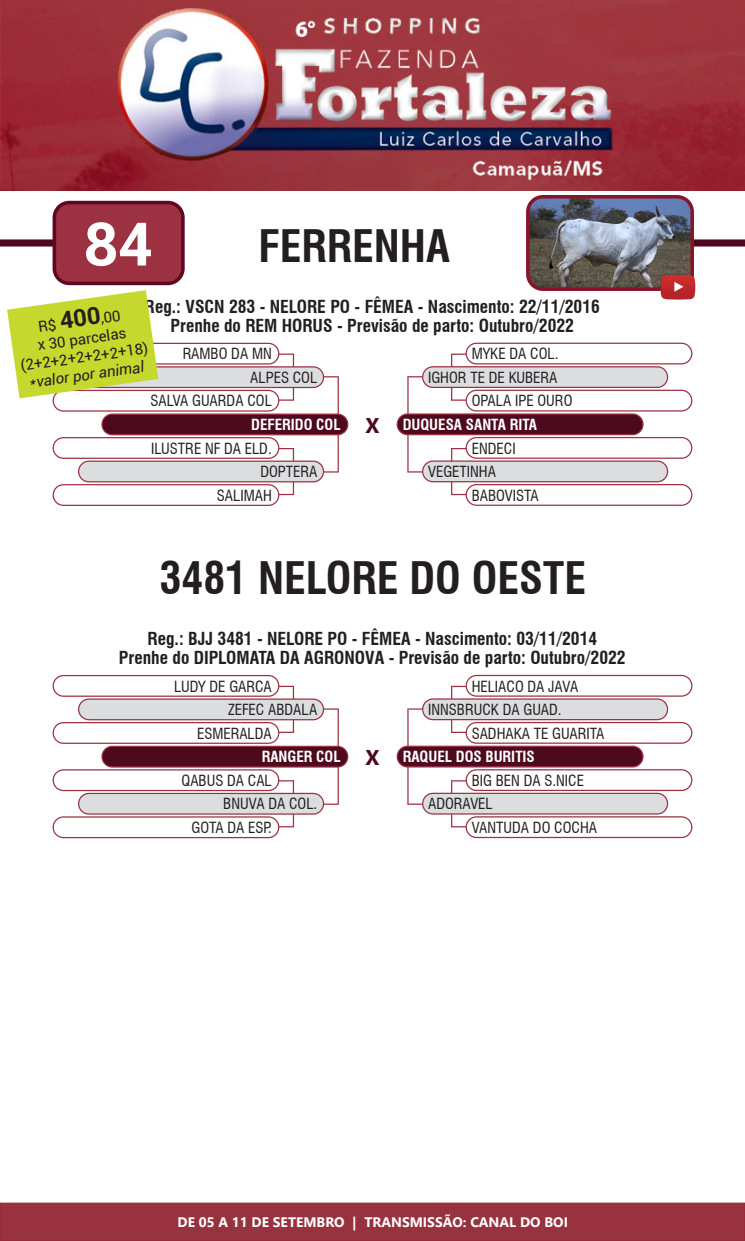
<style>
.page{position:relative;width:745px;height:1241px;background:#fff}
.page>*{position:absolute;margin:0;border:0;box-sizing:border-box;transform-origin:0 0}
.t1{font:700 60px "Roboto";color:#fff}
.t2{font:700 condensed 43.75px "Swiss 721 BT";color:#231f20}
.t3{font:700 21.25px "Segoe UI";color:#4d091e}
.t4{font:700 condensed 17.5px "Swiss 721 BT";color:#231f20}
.t5{font:condensed 15px "Swiss 721 BT";color:#231f20}
.t6{font:700 condensed 15px "Swiss 721 BT";color:#fff}
.t7{font:15px/18px "Roboto";color:#231f20;text-align:center}
.t8{font:italic 15px "Roboto";color:#231f20}
.t9{font:700 13.75px "Segoe UI";color:#fff}
.s1{font-weight:700;font-size:23.75px}
</style>
<div class="page">
<div style="left:0;top:1202px;width:744px;height:38px;background:#98323e;border:1px solid #982a3a"></div>
<img style="left:0;top:0;width:744px;height:190px">
<div style="left:674px;top:239px;width:70px;height:7px;background:#4d091e"></div>
<div style="left:0;top:239px;width:74px;height:7px;background:#4d091e"></div>
<img style="left:530px;top:197px;width:161px;height:89px">
<div style="left:525px;top:195px;width:168px;height:96px;border:4px solid #871429;border-radius:15px"></div>
<svg style="left:451px;top:448px;width:14px;height:12px"></svg>
<svg style="left:450px;top:482px;width:16px;height:13px"></svg>
<svg style="left:451px;top:353px;width:14px;height:13px"></svg>
<svg style="left:451px;top:388px;width:14px;height:12px"></svg>
<svg style="left:278px;top:448px;width:16px;height:12px"></svg>
<svg style="left:278px;top:482px;width:16px;height:13px"></svg>
<svg style="left:278px;top:353px;width:16px;height:13px"></svg>
<svg style="left:278px;top:388px;width:16px;height:12px"></svg>
<div style="left:102px;top:414px;width:245px;height:20px;background:#4d091e;border-radius:10px"></div>
<div style="left:101px;top:413px;width:247px;height:22px;border:1px solid #9d3143;border-radius:10px"></div>
<div style="left:397px;top:414px;width:245px;height:20px;background:#4d091e;border-radius:10px"></div>
<div style="left:396px;top:413px;width:247px;height:22px;border:1px solid #9d3143;border-radius:10px"></div>
<div style="left:79px;top:461px;width:244px;height:20px;background:#dcdddf;border-radius:10px"></div>
<div style="left:78px;top:460px;width:246px;height:22px;border:1px solid #9d3143;border-radius:10px"></div>
<div style="left:422px;top:461px;width:245px;height:20px;background:#dcdddf;border-radius:10px"></div>
<div style="left:422px;top:460px;width:245px;height:22px;border:1px solid #9d3143;border-radius:10px"></div>
<div style="left:79px;top:367px;width:244px;height:20px;background:#dcdddf;border-radius:10px"></div>
<div style="left:78px;top:366px;width:246px;height:22px;border:1px solid #9d3143;border-radius:10px"></div>
<div style="left:422px;top:367px;width:245px;height:20px;background:#dcdddf;border-radius:10px"></div>
<div style="left:422px;top:366px;width:245px;height:22px;border:1px solid #9d3143;border-radius:10px"></div>
<div style="left:53px;top:437px;width:226px;height:22px;border:1px solid #9d3143;border-radius:10px"></div>
<div style="left:465px;top:437px;width:227px;height:22px;border:1px solid #9d3143;border-radius:10px"></div>
<div style="left:53px;top:342px;width:226px;height:22px;border:1px solid #9d3143;border-radius:10px"></div>
<div style="left:465px;top:342px;width:227px;height:22px;border:1px solid #9d3143;border-radius:10px"></div>
<div style="left:53px;top:484px;width:226px;height:22px;border:1px solid #9d3143;border-radius:10px"></div>
<div style="left:465px;top:484px;width:227px;height:22px;border:1px solid #9d3143;border-radius:10px"></div>
<div style="left:53px;top:390px;width:226px;height:21px;border:1px solid #9d3143;border-radius:10px"></div>
<div style="left:465px;top:389px;width:227px;height:22px;border:1px solid #9d3143;border-radius:10px"></div>
<hr style="left:337px;top:377px;width:1px;height:37px;background:#9d3143">
<svg style="left:323px;top:376px;width:15px;height:1px"></svg>
<hr style="left:337px;top:434px;width:1px;height:37px;background:#9d3143">
<svg style="left:323px;top:471px;width:15px;height:1px"></svg>
<hr style="left:407px;top:377px;width:1px;height:37px;background:#9d3143">
<svg style="left:407px;top:376px;width:15px;height:1px"></svg>
<hr style="left:407px;top:434px;width:1px;height:37px;background:#9d3143">
<svg style="left:407px;top:471px;width:15px;height:1px"></svg>
<div style="left:54px;top:202px;width:129px;height:81px;background:#9c3142;border-radius:15px"></div>
<div style="left:53px;top:201px;width:131px;height:84px;border:4px solid #5f0723;border-radius:15px"></div>
<img style="left:659px;top:274px;width:35px;height:25px">
<svg style="left:451px;top:780px;width:14px;height:12px"></svg>
<svg style="left:450px;top:814px;width:16px;height:13px"></svg>
<svg style="left:451px;top:685px;width:14px;height:13px"></svg>
<svg style="left:450px;top:720px;width:16px;height:12px"></svg>
<svg style="left:278px;top:780px;width:16px;height:12px"></svg>
<svg style="left:278px;top:814px;width:16px;height:13px"></svg>
<svg style="left:278px;top:685px;width:16px;height:13px"></svg>
<svg style="left:278px;top:720px;width:16px;height:12px"></svg>
<div style="left:102px;top:746px;width:245px;height:20px;background:#4d091e;border-radius:10px"></div>
<div style="left:101px;top:745px;width:247px;height:22px;border:1px solid #9d3143;border-radius:10px"></div>
<div style="left:397px;top:746px;width:245px;height:20px;background:#4d091e;border-radius:10px"></div>
<div style="left:396px;top:745px;width:247px;height:22px;border:1px solid #9d3143;border-radius:10px"></div>
<div style="left:79px;top:793px;width:244px;height:21px;background:#dcdddf;border-radius:10px"></div>
<div style="left:78px;top:792px;width:246px;height:22px;border:1px solid #9d3143;border-radius:10px"></div>
<div style="left:422px;top:793px;width:245px;height:20px;background:#dcdddf;border-radius:10px"></div>
<div style="left:422px;top:792px;width:245px;height:22px;border:1px solid #9d3143;border-radius:10px"></div>
<div style="left:79px;top:699px;width:244px;height:20px;background:#dcdddf;border-radius:10px"></div>
<div style="left:78px;top:698px;width:246px;height:22px;border:1px solid #9d3143;border-radius:10px"></div>
<div style="left:422px;top:699px;width:245px;height:20px;background:#dcdddf;border-radius:10px"></div>
<div style="left:422px;top:698px;width:245px;height:22px;border:1px solid #9d3143;border-radius:10px"></div>
<div style="left:53px;top:769px;width:226px;height:22px;border:1px solid #9d3143;border-radius:10px"></div>
<div style="left:465px;top:769px;width:227px;height:22px;border:1px solid #9d3143;border-radius:10px"></div>
<div style="left:53px;top:675px;width:226px;height:21px;border:1px solid #9d3143;border-radius:10px"></div>
<div style="left:465px;top:674px;width:227px;height:22px;border:1px solid #9d3143;border-radius:10px"></div>
<div style="left:53px;top:816px;width:226px;height:22px;border:1px solid #9d3143;border-radius:10px"></div>
<div style="left:465px;top:816px;width:227px;height:22px;border:1px solid #9d3143;border-radius:10px"></div>
<div style="left:53px;top:722px;width:226px;height:21px;border:1px solid #9d3143;border-radius:10px"></div>
<div style="left:465px;top:721px;width:227px;height:22px;border:1px solid #9d3143;border-radius:10px"></div>
<hr style="left:337px;top:709px;width:1px;height:37px;background:#9d3143">
<svg style="left:323px;top:708px;width:15px;height:1px"></svg>
<hr style="left:337px;top:766px;width:1px;height:37px;background:#9d3143">
<svg style="left:323px;top:803px;width:15px;height:1px"></svg>
<hr style="left:407px;top:709px;width:1px;height:37px;background:#9d3143">
<svg style="left:407px;top:708px;width:15px;height:1px"></svg>
<hr style="left:407px;top:766px;width:1px;height:37px;background:#9d3143">
<svg style="left:407px;top:803px;width:15px;height:1px"></svg>
<svg style="left:7px;top:290px;width:151px;height:108px"></svg>
<p class="t1" style="left:84px;top:202px;width:70px">84</p>
<p class="t2" style="left:258px;top:220px;width:193px">FERRENHA</p>
<p class="t4" style="left:144px;top:296px;width:456px">Reg.: VSCN 283 - NELORE PO - FÊMEA - Nascimento: 22/11/2016</p>
<p class="t4" style="left:170px;top:315px;width:404px">Prenhe do REM HORUS - Previsão de parto: Outubro/2022</p>
<p class="t7" style="left:37px;top:317px;width:84px;rotate:-8deg">R$ <span class="s1">400</span>,00</p>
<p class="t7" style="left:17px;top:338px;width:130px;rotate:-8deg">x 30 parcelas (2+2+2+2+2+2+18)</p>
<p class="t5" style="left:183px;top:345px;width:90px">RAMBO DA MN</p>
<p class="t5" style="left:471px;top:345px;width:88px">MYKE DA COL.</p>
<p class="t8" style="left:28px;top:372px;width:117px;rotate:-8deg">*valor por animal</p>
<p class="t5" style="left:250px;top:368px;width:68px">ALPES COL</p>
<p class="t5" style="left:428px;top:368px;width:131px">IGHOR TE DE KUBERA</p>
<p class="t5" style="left:150px;top:392px;width:123px">SALVA GUARDA COL</p>
<p class="t5" style="left:471px;top:392px;width:102px">OPALA IPE OURO</p>
<p class="t6" style="left:251px;top:415px;width:91px">DEFERIDO COL</p>
<p class="t3" style="left:365px;top:405px;width:15px">X</p>
<p class="t6" style="left:402px;top:415px;width:136px">DUQUESA SANTA RITA</p>
<p class="t5" style="left:260px;top:462px;width:58px">DOPTERA</p>
<p class="t5" style="left:428px;top:462px;width:69px">VEGETINHA</p>
<p class="t5" style="left:151px;top:439px;width:122px">ILUSTRE NF DA ELD.</p>
<p class="t5" style="left:471px;top:439px;width:45px">ENDECI</p>
<p class="t5" style="left:217px;top:486px;width:56px">SALIMAH</p>
<p class="t5" style="left:471px;top:486px;width:68px">BABOVISTA</p>
<p class="t2" style="left:159px;top:552px;width:427px">3481 NELORE DO OESTE</p>
<p class="t4" style="left:147px;top:628px;width:451px">Reg.: BJJ 3481 - NELORE PO - FÊMEA - Nascimento: 03/11/2014</p>
<p class="t4" style="left:119px;top:647px;width:508px">Prenhe do DIPLOMATA DA AGRONOVA - Previsão de parto: Outubro/2022</p>
<p class="t5" style="left:174px;top:677px;width:99px">LUDY DE GARCA</p>
<p class="t5" style="left:471px;top:677px;width:108px">HELIACO DA JAVA</p>
<p class="t5" style="left:228px;top:700px;width:91px">ZEFEC ABDALA</p>
<p class="t5" style="left:428px;top:700px;width:135px">INNSBRUCK DA GUAD.</p>
<p class="t5" style="left:197px;top:724px;width:76px">ESMERALDA</p>
<p class="t5" style="left:471px;top:724px;width:134px">SADHAKA TE GUARITA</p>
<p class="t6" style="left:261px;top:747px;width:80px">RANGER COL</p>
<p class="t3" style="left:365px;top:737px;width:15px">X</p>
<p class="t6" style="left:402px;top:747px;width:133px">RAQUEL DOS BURITIS</p>
<p class="t5" style="left:223px;top:794px;width:95px">BNUVA DA COL.</p>
<p class="t5" style="left:428px;top:794px;width:66px">ADORAVEL</p>
<p class="t5" style="left:181px;top:771px;width:92px">QABUS DA CAL</p>
<p class="t5" style="left:471px;top:771px;width:114px">BIG BEN DA S.NICE</p>
<p class="t5" style="left:191px;top:818px;width:82px">GOTA DA ESP.</p>
<p class="t5" style="left:471px;top:818px;width:127px">VANTUDA DO COCHA</p>
<p class="t9" style="left:177px;top:1208px;width:391px">DE 05 A 11 DE SETEMBRO | TRANSMISSÃO: CANAL DO BOI</p>
</div>
